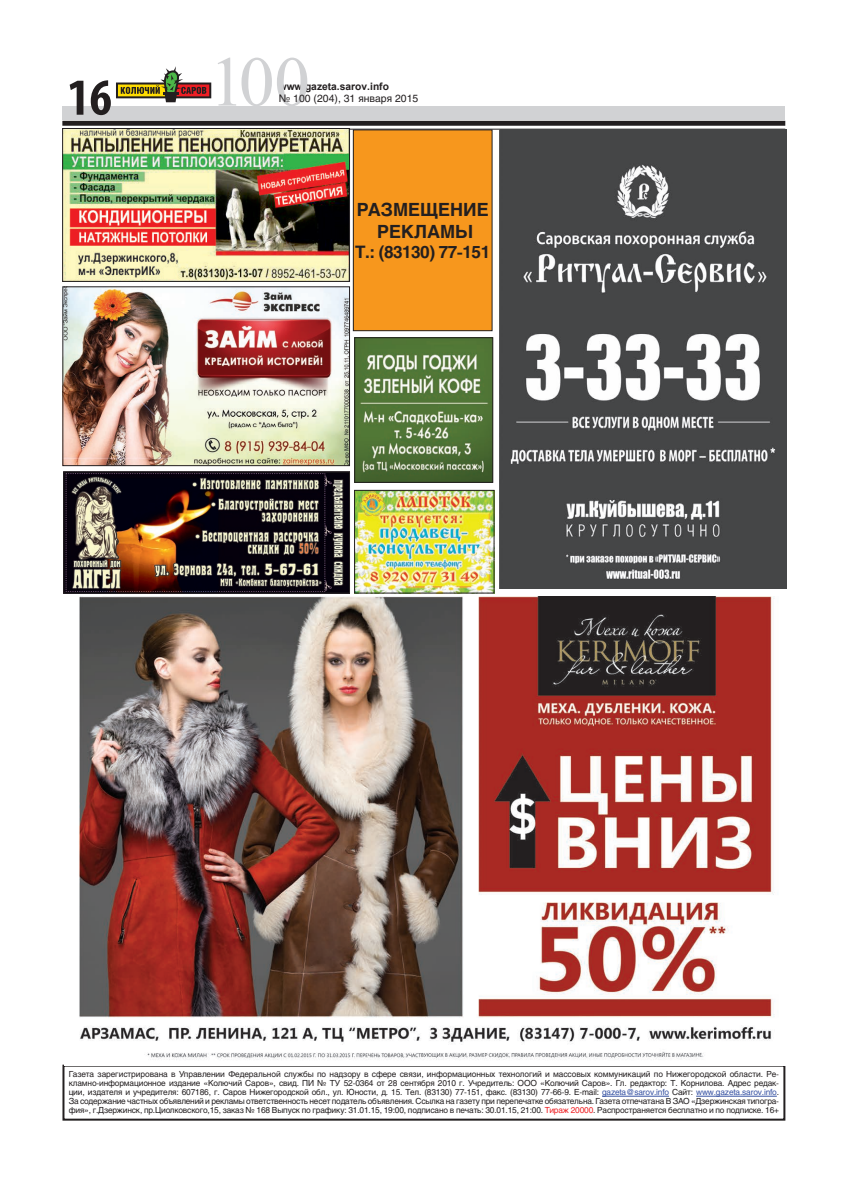
<style>
.page{position:relative;width:842px;height:1191px;background:#fff}
.page>*{position:absolute;margin:0;border:0;box-sizing:border-box;transform-origin:0 0}
.t1{font:71px "Times New Roman";color:#d1d2d4}
.t2{font:700 condensed 52.3px "Myriad Pro";color:#231f20}
.t3{font:700 18px/21.6px "Helios C";color:#231f20;text-align:center}
.t4{font:700 17px "Helios C";letter-spacing:-.03em;color:#231f20}
.t5{font:10.4px "Helios C";color:#231f20}
.t6{font:700 10.2px "Arial";color:#231f20}
.t7{font:8.3px/9px "Helios C";letter-spacing:-.02em;color:#231f20;text-align:justify}
.s1{color:#3853a3}
.s2{color:#ee1f23}
</style>
<div class="page">
<div style="left:62px;top:106px;width:723px;height:14px;background:#d1d2d4"></div>
<hr style="left:62px;top:129px;width:723px;height:1px;background:#231f20">
<div style="left:62px;top:121px;width:723px;height:5px;background:#231f20"></div>
<div style="left:353px;top:130px;width:139px;height:201px;background:#f7971d"></div>
<div style="left:353px;top:130px;width:139px;height:201px;border:1px solid #231f20"></div>
<svg style="left:116px;top:66px;width:95px;height:36px"></svg>
<hr style="left:602px;top:1096px;width:67px;height:1px;background:#3853a3">
<hr style="left:696px;top:1096px;width:81px;height:1px;background:#3853a3">
<div style="left:62px;top:1065px;width:723px;height:56px;border:2px solid #231f20"></div>
<img style="left:64px;top:130px;width:284px;height:150px">
<div style="left:62px;top:128px;width:288px;height:154px;border:1px solid #231f20"></div>
<img style="left:65px;top:289px;width:283px;height:175px">
<div style="left:63px;top:287px;width:287px;height:179px;border:1px solid #231f20"></div>
<img style="left:356px;top:339px;width:135px;height:142px">
<div style="left:354px;top:337px;width:139px;height:146px;border:1px solid #231f20"></div>
<img style="left:66px;top:474px;width:282px;height:117px">
<div style="left:64px;top:472px;width:286px;height:121px;border:1px solid #231f20"></div>
<img style="left:500px;top:130px;width:287px;height:459px">
<img style="left:79px;top:597px;width:695px;height:463px">
<img style="left:356px;top:492px;width:136px;height:99px">
<div style="left:354px;top:490px;width:140px;height:103px;border:1px solid #231f20"></div>
<h2 class="t2" style="left:67px;top:65px;width:46px">16</h2>
<h1 class="t1" style="left:209px;top:42px;width:102px">100</h1>
<p class="t6" style="left:279px;top:81px;width:112px">www.gazeta.sarov.info</p>
<p class="t5" style="left:279px;top:94px;width:141px">№ 100 (204), 31 января 2015</p>
<h3 class="t3" style="left:357px;top:199px;width:134px">РАЗМЕЩЕНИЕ<br>РЕКЛАМЫ</h3>
<h3 class="t4" style="left:355px;top:242px;width:136px">Т.: (83130) 77-151</h3>
<p class="t7" style="left:69px;top:1071px;width:712px">Газета зарегистрирована в Управлении Федеральной службы по надзору в сфере связи, информационных технологий и массовых коммуникаций по Нижегородской области. Ре&shy;кламно-информационное издание «Колючий Саров», свид. ПИ № ТУ 52-0364 от 28 сентября 2010 г. Учредитель: ООО «Колючий Саров». Гл. редактор: Т. Корнилова. Адрес редак&shy;ции, издателя и учредителя: 607186, г. Саров Нижегородской обл., ул. Юности, д. 15. Тел. (83130) 77-151, факс. (83130) 77-66-9. E-mail: <span class="s1">gazeta@sarov.info</span> Сайт: <span class="s1">www.gazeta.sarov.info</span>.<br>За содержание частных объявлений и рекламы ответственность несет податель объявления. Ссылка на газету при перепечатке обязательна. Газета отпечатана В ЗАО «Дзержинская типогра&shy;фия», г.Дзержинск, пр.Циолковского,15, заказ № 168 Выпуск по графику: 31.01.15, 19:00, подписано в печать: 30.01.15, 21:00. <span class="s2">Тираж 20000</span>. Распространяется бесплатно и по подписке. 16+</p>
</div>
